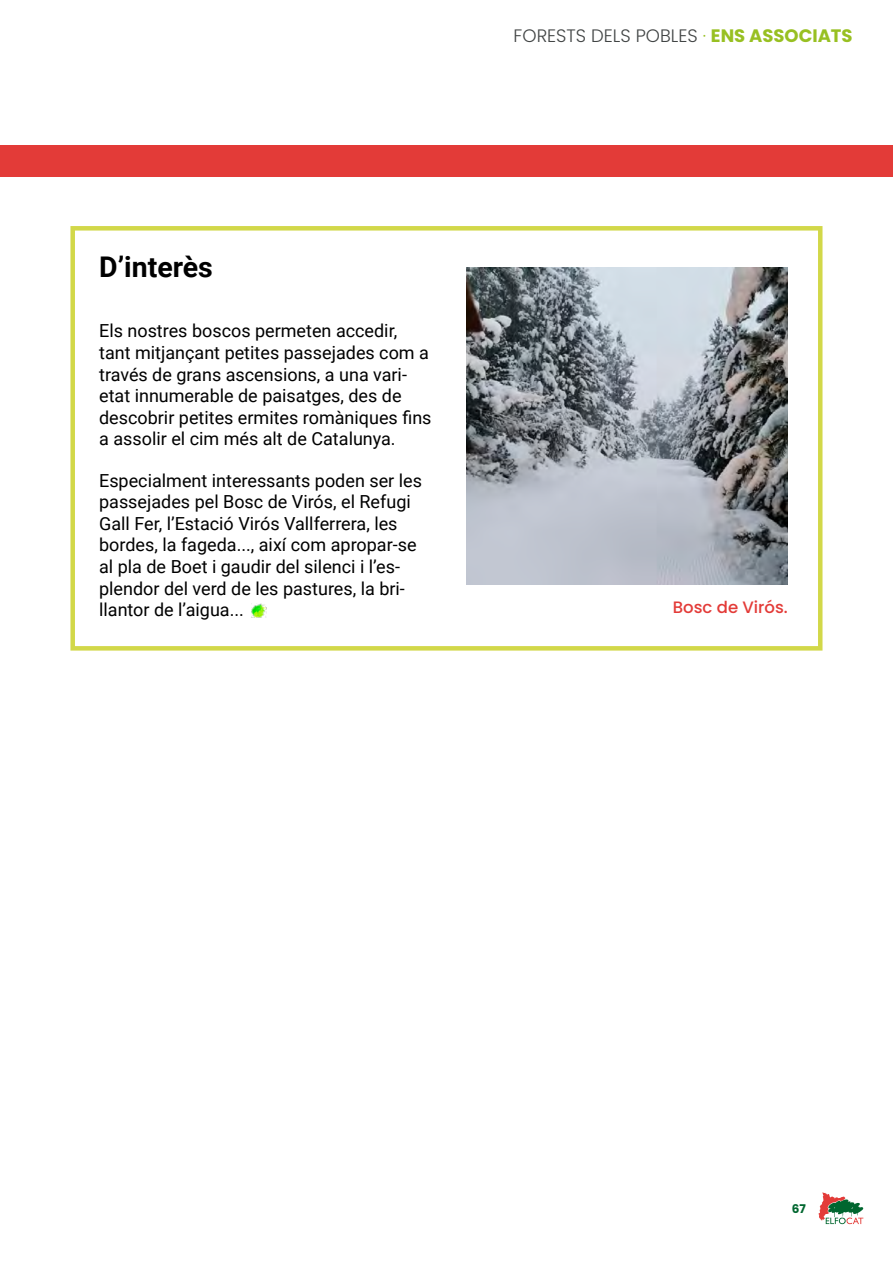
<style>
.page{position:relative;width:893px;height:1263px;background:#fff}
.page>*{position:absolute;margin:0;border:0;box-sizing:border-box;transform-origin:0 0}
.t1{font:700 28.5px "Roboto";color:#000}
.t2{font:18px/21.6px "Roboto";color:#000}
.t3{font:300 18px "Poppins";color:#424545}
.t4{font:500 16.5px "Poppins";color:#e33b38}
.t5{font:700 12px "Poppins";color:#00662f}
.s1{color:#98c022}
.s2{font-weight:700;color:#98c022}
</style>
<div class="page">
<div style="left:0;top:145px;width:893px;height:32px;background:#e33b38"></div>
<div style="left:70px;top:226px;width:752px;height:425px;border:4px solid #d2d849"></div>
<img style="left:467px;top:268px;width:321px;height:317px">
<img style="left:252px;top:604px;width:15px;height:14px">
<svg style="left:818px;top:1192px;width:45px;height:32px"></svg>
<p class="t3" style="left:514px;top:26px;width:341px">FORESTS DELS POBLES <span class="s1">·</span> <span class="s2">ENS ASSOCIATS</span></p>
<h1 class="t1" style="left:99px;top:247px;width:115px">D’interès</h1>
<p class="t2" style="left:99px;top:319px;width:334px">Els nostres boscos permeten accedir, tant mitjançant petites passejades com a través de grans ascensions, a una vari&shy;etat innumerable de paisatges, des de descobrir petites ermites romàniques fins a assolir el cim més alt de Catalunya.</p>
<p class="t2" style="left:99px;top:469px;width:324px">Especialment interessants poden ser les passejades pel Bosc de Virós, el Refugi Gall Fer, l’Estació Virós Vallferrera, les bordes, la fageda..., així com apropar-se al pla de Boet i gaudir del silenci i l’es&shy;plendor del verd de les pastures, la bri&shy;llantor de l’aigua...</p>
<p class="t4" style="left:673px;top:598px;width:117px">Bosc de Virós.</p>
<p class="t5" style="left:792px;top:1202px;width:16px">67</p>
</div>
